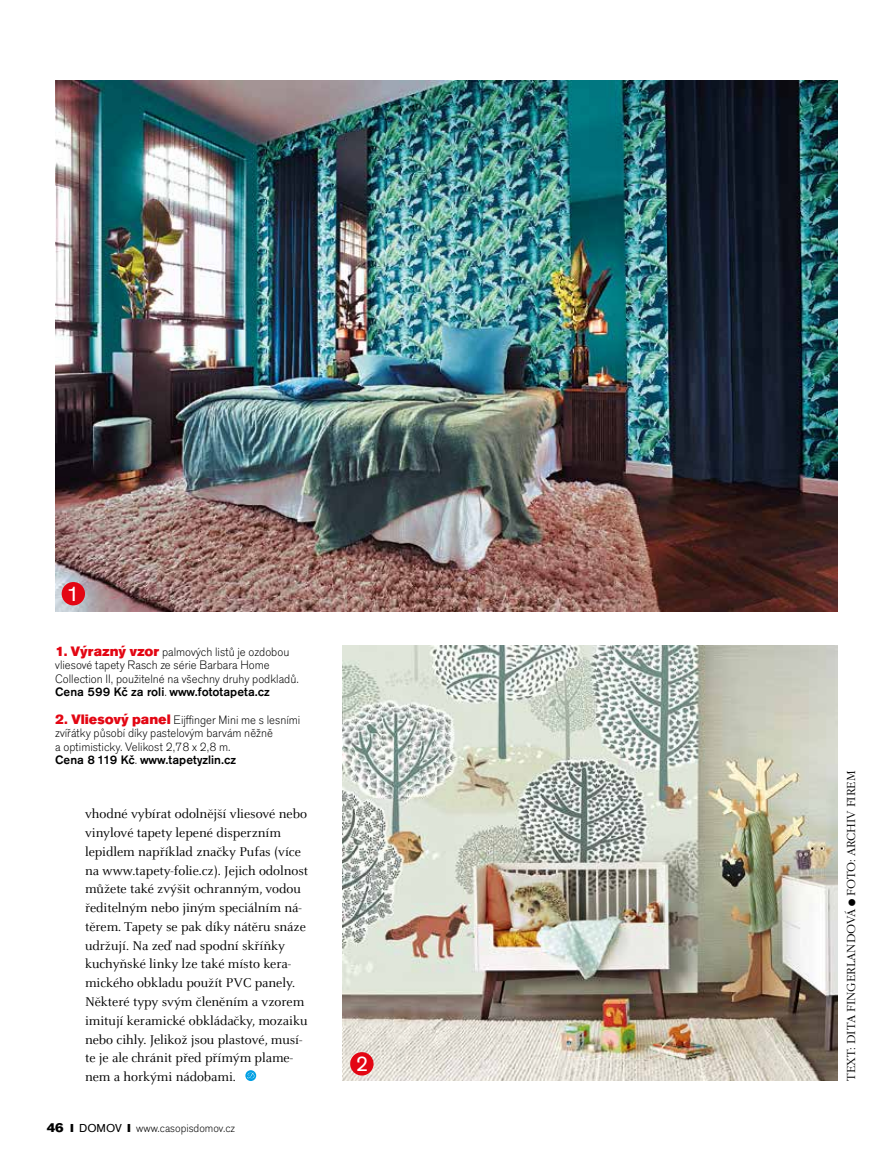
<style>
.page{position:relative;width:893px;height:1170px;background:#fff}
.page>*{position:absolute;margin:0;border:0;box-sizing:border-box;transform-origin:0 0}
.t1{font:22.5px "Accius TOT";color:#fff}
.t2{font:13.95px/18.8px "Celeste Num CE";letter-spacing:-.005em;color:#000}
.t3{font:300 12.75px/13.5px "Accius TOT";color:#000}
.t4{font:300 12px "Garamond Itc TCE";color:#000}
.t5{font:12px "Accius TCE Ligh";color:#000}
.s1{font-family:"Accius TCE Ultr";font-weight:400;font-size:14.25px;color:#e30613}
.s2{font-weight:500}
.s3{font-family:"Accius TOT";font-weight:900;font-size:13.5px}
.s4{font-family:"Accius TCE Ultr"}
.s5{font-family:"Accius TCE"}
</style>
<div class="page">
<img style="left:342px;top:645px;width:496px;height:435px">
<img style="left:55px;top:81px;width:783px;height:530px">
<div style="left:350px;top:1052px;width:24px;height:23px;background:#e30613;border-radius:50%"></div>
<div style="left:62px;top:582px;width:23px;height:23px;background:#e30613;border-radius:50%"></div>
<svg style="left:245px;top:1070px;width:11px;height:10px"></svg>
<svg style="left:247px;top:1072px;width:7px;height:6px"></svg>
<h1 class="t1" style="left:66px;top:581px;width:14px">1</h1>
<p class="t3" style="left:55px;top:645px;width:245px"><span class="s1">1. Výrazný vzor</span> palmových listů je ozdobou vliesové tapety Rasch ze série Barbara Home Collection II, použitelné na všechny druhy podkladů.<br><span class="s2">Cena 599 Kč za roli</span>. <span class="s2">www.fototapeta.cz</span></p>
<p class="t3" style="left:55px;top:712px;width:247px"><span class="s1">2. Vliesový panel</span> Eijffinger Mini me s lesními zvířátky působí díky pastelovým barvám něžně<br>a optimisticky. Velikost 2,78 x 2,8 m.<br><span class="s2">Cena 8119 Kč</span>. <span class="s2">www.tapetyzlin.cz</span></p>
<p class="t2" style="left:85px;top:805px;width:225px">vhodné vybírat odolnější vliesové nebo vinylové tapety lepené disperzním lepidlem například značky Pufas (více na www.tapety-folie.cz). Jejich odolnost můžete také zvýšit ochranným, vodou ředitelným nebo jiným speciálním ná&shy;těrem. Tapety se pak díky nátěru snáze udržují. Na zeď nad spodní skříňky kuchyňské linky lze také místo kera&shy;mického obkladu použít PVC panely.<br>Některé typy svým členěním a vzorem imitují keramické obkládačky, mozaiku nebo cihly. Jelikož jsou plastové, musí&shy;te je ale chránit před přímým plame&shy;nem a horkými nádobami.</p>
<p class="t5" style="left:47px;top:1121px;width:190px"><span class="s3">46</span> <span class="s4">I</span> <span class="s5">DOMOV</span> <span class="s4">I</span> www.casopisdomov.cz</p>
<h1 class="t1" style="left:356px;top:1051px;width:14px">2</h1>
<p class="t4" style="left:844px;top:1080px;width:311px;rotate:-90deg">TEXT: DITA FINGERLANDOVÁ ● FOTO: ARCHIV FIREM</p>
</div>
